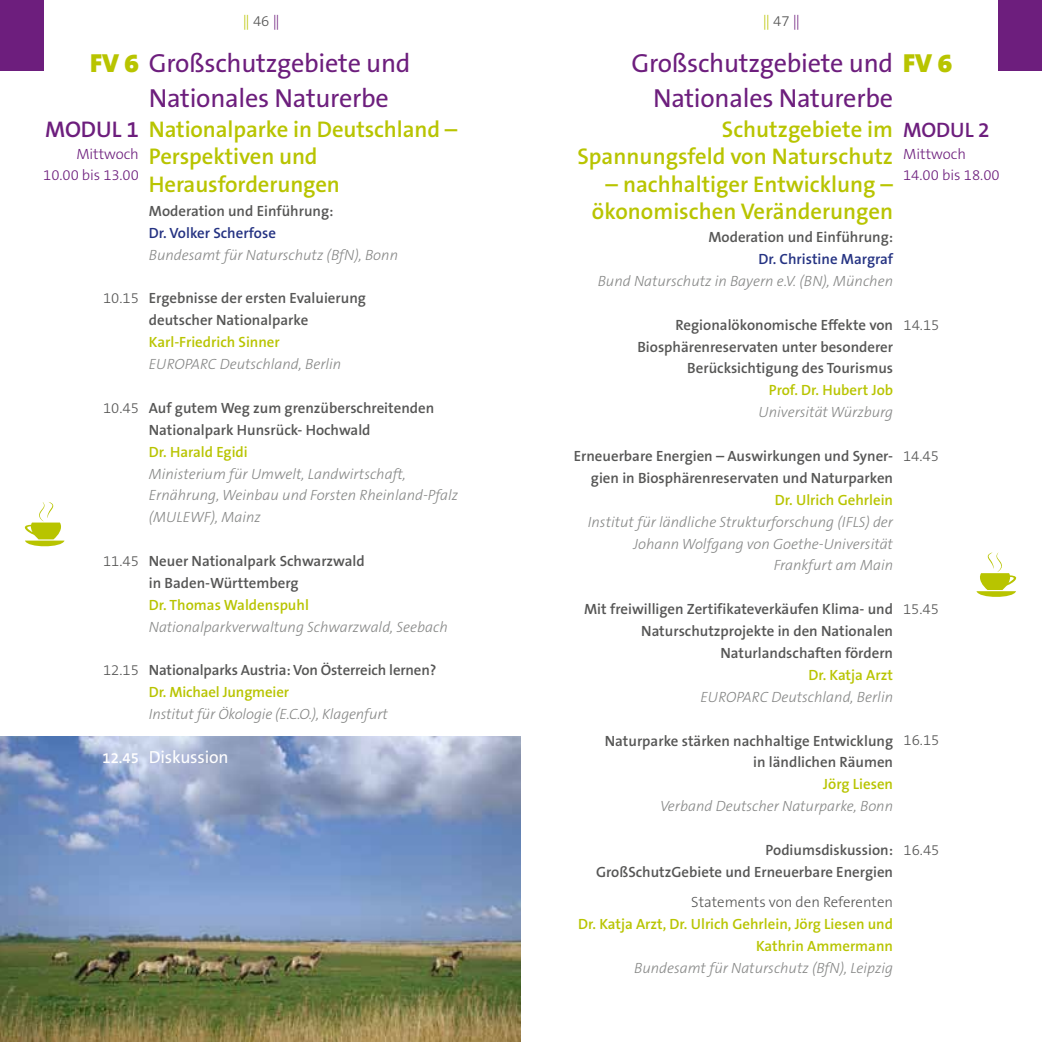
<style>
.page{position:relative;width:1042px;height:1042px;background:#fff}
.page>*{position:absolute;margin:0;border:0;box-sizing:border-box;transform-origin:0 0}
.t1{font:26.25px/35px "The Sans B5 Plain";letter-spacing:-.01em;color:#6d1e7d}
.t2{font:600 22.75px/27.3px "The Sans B6";color:#b8c400}
.t3{font:17.5px "The Sans B5 Plain";letter-spacing:-.01em;color:#fff}
.t4{font:600 14.88px/21.9px "The Sans B6";color:#565655;text-align:right}
.t5{font:italic 300 14.88px/21.9px "The Sans B3";color:#868786;text-align:right}
.t6{font:600 14.88px/21.9px "The Sans B6";color:#b8c400;text-align:right}
.t7{font:300 14.88px "The Sans B3";color:#565655}
.t8{font:300 14.88px/20.7px "The Sans B3";letter-spacing:-.005em;color:#6d1e7d;text-align:right}
.t9{font:600 14.88px "The Sans B6";color:#243282}
.t10{font:300 14.88px "The Sans B3";color:#b8c400}
.t11{font:600 14.88px "The Sans B6";color:#fff}
.s1{color:#565655}
.s2{color:#6d1e7d}
.s3{font-family:"The Sans B9";font-weight:900;color:#b8c400}
.s4{font-size:21px;color:#6d1e7d}
</style>
<div class="page">
<img style="left:0;top:737px;width:521px;height:305px">
<div style="left:0;top:0;width:44px;height:71px;background:#6d1e7d"></div>
<div style="left:998px;top:0;width:44px;height:71px;background:#6d1e7d"></div>
<svg style="left:24px;top:502px;width:40px;height:45px"></svg>
<svg style="left:976px;top:552px;width:41px;height:45px"></svg>
<p class="t10" style="left:243px;top:13px;width:39px">|| <span class="s1">46</span> <span class="s2">||</span></p>
<p class="t10" style="left:763px;top:13px;width:39px">|| <span class="s1">47</span> <span class="s2">||</span></p>
<h1 class="t1" style="left:90px;top:46px;width:322px"><span class="s3">FV 6</span> Großschutzgebiete und</h1>
<h1 class="t1" style="left:653px;top:46px;width:301px;text-indent:-22px">Großschutzgebiete und <span class="s3">FV 6<br></span>Nationales Naturerbe</h1>
<h2 class="t2" style="left:577px;top:117px;width:414px;text-indent:144px">Schutzgebiete im <span class="s4">MODUL 2<br></span>Spannungsfeld von Naturschutz</h2>
<h2 class="t2" style="left:592px;top:171px;width:303px;text-align:right">– nachhaltiger Entwicklung – ökonomischen Veränderungen</h2>
<p class="t4" style="left:708px;top:227px;width:186px">Moderation und Einführung:</p>
<p class="t9" style="left:758px;top:251px;width:136px">Dr. Christine Margraf</p>
<p class="t5" style="left:598px;top:271px;width:297px">Bund Naturschutz in Bayern e.V. (BN), München</p>
<p class="t4" style="left:637px;top:314px;width:257px">Regionalökonomische Effekte von<br>Biosphärenreservaten unter besonderer<br>Berücksichtigung des Tourismus</p>
<p class="t6" style="left:769px;top:380px;width:126px">Prof. Dr. Hubert Job</p>
<p class="t5" style="left:758px;top:402px;width:136px">Universität Würzburg</p>
<p class="t4" style="left:574px;top:445px;width:321px">Erneuerbare Energien – Auswirkungen und Syner&shy;gien in Biosphärenreservaten und Naturparken</p>
<p class="t6" style="left:775px;top:489px;width:120px">Dr. Ulrich Gehrlein</p>
<p class="t5" style="left:588px;top:511px;width:307px">Institut für ländliche Strukturforschung (IFLS) der<br>Johann Wolfgang von Goethe-Universität<br>Frankfurt am Main</p>
<p class="t4" style="left:584px;top:599px;width:310px">Mit freiwilligen Zertifikateverkäufen Klima- und<br>Naturschutzprojekte in den Nationalen<br>Naturlandschaften fördern</p>
<p class="t6" style="left:808px;top:664px;width:86px">Dr. Katja Arzt</p>
<p class="t5" style="left:700px;top:686px;width:194px">EUROPARC Deutschland, Berlin</p>
<p class="t4" style="left:605px;top:730px;width:290px">Naturparke stärken nachhaltige Entwicklung in ländlichen Räumen</p>
<p class="t6" style="left:823px;top:774px;width:71px">Jörg Liesen</p>
<p class="t5" style="left:660px;top:796px;width:235px">Verband Deutscher Naturparke, Bonn</p>
<p class="t4" style="left:596px;top:839px;width:299px">Podiumsdiskussion:<br>GroßSchutzGebiete und Erneuerbare Energien</p>
<p class="t7" style="left:691px;top:895px;width:203px">Statements von den Referenten</p>
<p class="t6" style="left:578px;top:914px;width:316px">Dr. Katja Arzt, Dr. Ulrich Gehrlein, Jörg Liesen und<br>Kathrin Ammermann</p>
<p class="t5" style="left:634px;top:958px;width:260px">Bundesamt für Naturschutz (BfN), Leipzig</p>
<h1 class="t1" style="left:149px;top:81px;width:241px">Nationales Naturerbe</h1>
<h2 class="t2" style="left:45px;top:117px;width:414px"><span class="s2">MODUL 1</span> Nationalparke in Deutschland –</h2>
<p class="t8" style="left:43px;top:144px;width:97px">Mittwoch<br>10.00 bis 13.00</p>
<h2 class="t2" style="left:149px;top:144px;width:193px">Perspektiven und<br>Herausforderungen</h2>
<p class="t4" style="left:149px;top:200px;width:186px">Moderation und Einführung:</p>
<p class="t9" style="left:149px;top:225px;width:129px">Dr. Volker Scherfose</p>
<p class="t5" style="left:149px;top:244px;width:251px">Bundesamt für Naturschutz (BfN), Bonn</p>
<p class="t4" style="left:149px;top:288px;width:219px;text-align:left">Ergebnisse der ersten Evaluierung deutscher Nationalparke</p>
<p class="t6" style="left:149px;top:332px;width:132px">Karl-Friedrich Sinner</p>
<p class="t5" style="left:149px;top:354px;width:194px">EUROPARC Deutschland, Berlin</p>
<p class="t4" style="left:149px;top:397px;width:287px;text-align:left">Auf gutem Weg zum grenzüberschreitenden<br>Nationalpark Hunsrück- Hochwald</p>
<p class="t6" style="left:149px;top:441px;width:100px">Dr. Harald Egidi</p>
<p class="t5" style="left:149px;top:463px;width:311px;text-align:left">Ministerium für Umwelt, Landwirtschaft,<br>Ernährung, Weinbau und Forsten Rheinland-Pfalz (MULEWF), Mainz</p>
<p class="t4" style="left:149px;top:550px;width:217px;text-align:left">Neuer Nationalpark Schwarzwald in Baden-Württemberg</p>
<p class="t6" style="left:149px;top:594px;width:162px">Dr. Thomas Waldenspuhl</p>
<p class="t5" style="left:149px;top:616px;width:300px">Nationalparkverwaltung Schwarzwald, Seebach</p>
<p class="t4" style="left:149px;top:660px;width:289px">Nationalparks Austria: Von Österreich lernen?</p>
<p class="t6" style="left:149px;top:682px;width:142px">Dr. Michael Jungmeier</p>
<p class="t5" style="left:149px;top:704px;width:241px">Institut für Ökologie (E.C.O.), Klagenfurt</p>
<p class="t3" style="left:149px;top:748px;width:81px">Diskussion</p>
<p class="t8" style="left:903px;top:144px;width:98px;text-align:left">Mittwoch<br>14.00 bis 18.00</p>
<p class="t7" style="left:103px;top:291px;width:37px">10.15</p>
<p class="t7" style="left:903px;top:317px;width:37px">14.15</p>
<p class="t7" style="left:103px;top:400px;width:37px">10.45</p>
<p class="t7" style="left:903px;top:448px;width:37px">14.45</p>
<p class="t7" style="left:103px;top:553px;width:37px">11.45</p>
<p class="t7" style="left:903px;top:601px;width:37px">15.45</p>
<p class="t7" style="left:103px;top:663px;width:37px">12.15</p>
<p class="t7" style="left:903px;top:733px;width:37px">16.15</p>
<p class="t11" style="left:103px;top:750px;width:38px">12.45</p>
<p class="t7" style="left:903px;top:842px;width:37px">16.45</p>
</div>
